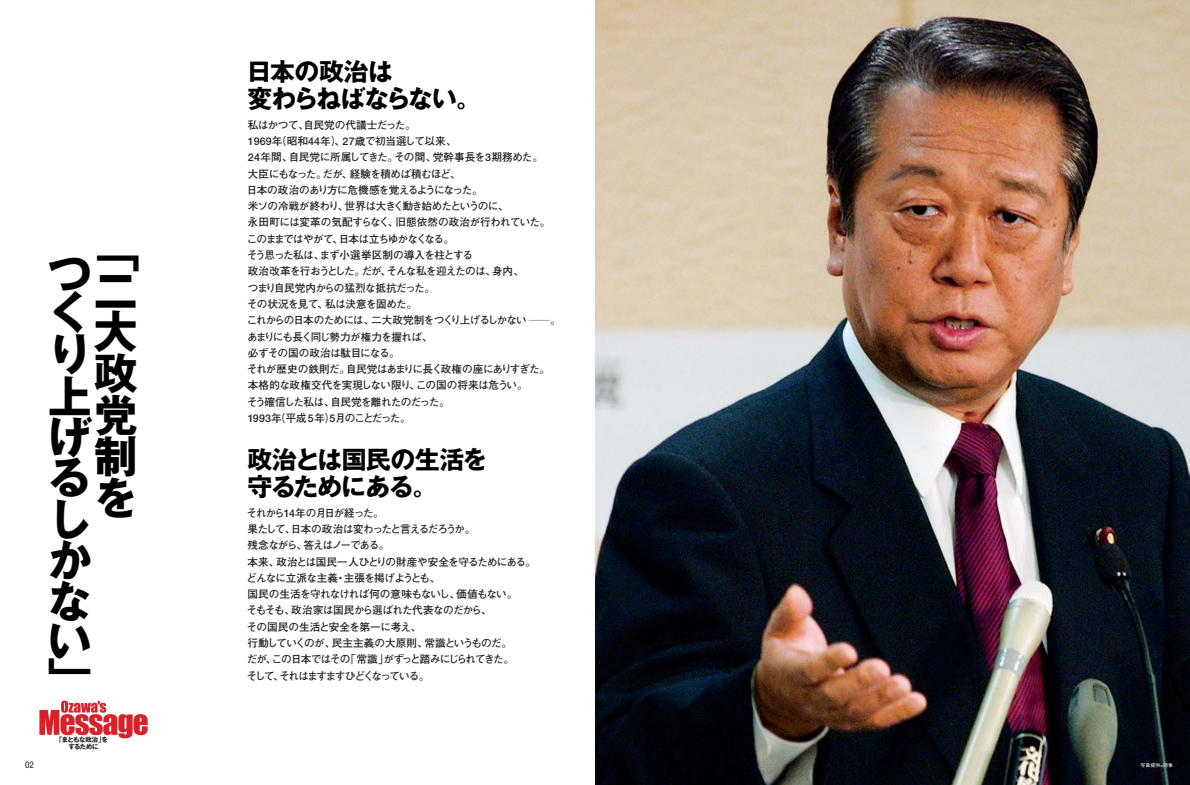
<style>
.page{position:relative;width:1190px;height:785px;background:#fff}
.page>*{position:absolute;margin:0;border:0;box-sizing:border-box;transform-origin:0 0}
.t1{font:700 43.9px/40.5px "Gothic MB101";color:#000;text-align:justify}
.t2{font:700 24.8px/26.9px "Gothic MB101";letter-spacing:-.035em;color:#000}
.t3{font:700 10.6px/16.3px "Futo Go B101";letter-spacing:-.065em;color:#231f20}
.t4{font:condensed 9.2px "Helvetica Neue";color:#231f20}
.t5{font:700 6.4px/6.4px "Gothic MB101";letter-spacing:-.08em;color:#231f20;text-align:center}
.t6{font:500 5px "Gothic BBB";letter-spacing:.01em;color:#fff}
</style>
<div class="page">
<img style="left:595px;top:0;width:595px;height:785px">
<svg style="left:39px;top:701px;width:109px;height:37px"></svg>
<h1 class="t1" style="left:94px;top:237px;width:47px;line-height:41.1px">「二大政党制を</h1>
<h1 class="t1" style="left:48px;top:261px;width:45px;line-height:38.4px">つく</h1>
<h1 class="t1" style="left:48px;top:340px;width:45px">り上げるしかない」</h1>
<p class="t5" style="left:56px;top:737px;width:54px">「まともな政治」をするために</p>
<h2 class="t2" style="left:247px;top:62px;width:236px">日本の政治は<br>変わらねばならない。</h2>
<p class="t3" style="left:247px;top:118px;width:315px">私はかつて、自民党の代議士だった。<br>1969年（昭和44年）、27歳で初当選して以来、<br>24年間、自民党に所属してきた。その間、党幹事長を3期務めた。<br>大臣にもなった。だが、経験を積めば積むほど、<br>日本の政治のあり方に危機感を覚えるようになった。<br>米ソの冷戦が終わり、世界は大きく動き始めたというのに、<br>永田町には変革の気配すらなく、旧態依然の政治が行われていた。このままではやがて、日本は立ちゆかなくなる。<br>そう思った私は、まず小選挙区制の導入を柱とする<br>政治改革を行おうとした。だが、そんな私を迎えたのは、身内、<br>つまり自民党内からの猛烈な抵抗だった。<br>その状況を見て、私は決意を固めた。<br>これからの日本のためには、二大政党制をつくり上げるしかない ――。あまりにも長く同じ勢力が権力を握れば、<br>必ずその国の政治は駄目になる。<br>それが歴史の鉄則だ。自民党はあまりに長く政権の座にありすぎた。本格的な政権交代を実現しない限り、この国の将来は危うい。<br>そう確信した私は、自民党を離れたのだった。<br>1993年（平成 5年）5月のことだった。</p>
<h2 class="t2" style="left:248px;top:449px;width:241px">政治とは国民の生活を守るためにある。</h2>
<p class="t3" style="left:247px;top:506px;width:291px">それから14年の月日が経った。<br>果たして、日本の政治は変わったと言えるだろうか。<br>残念ながら、答えはノーである。<br>本来、政治とは国民一人ひとりの財産や安全を守るためにある。どんなに立派な主義・主張を掲げようとも、<br>国民の生活を守れなければ何の意味もないし、価値もない。<br>そもそも、政治家は国民から選ばれた代表なのだから、<br>その国民の生活と安全を第一に考え、<br>行動していくのが、民主主義の大原則、常識というものだ。<br>だが、この日本ではその「常識」がずっと踏みにじられてきた。<br>そして、それはますますひどくなっている。</p>
<p class="t4" style="left:25px;top:762px;width:10px">02</p>
<p class="t6" style="left:1140px;top:764px;width:34px">写真提供=時事</p>
</div>
